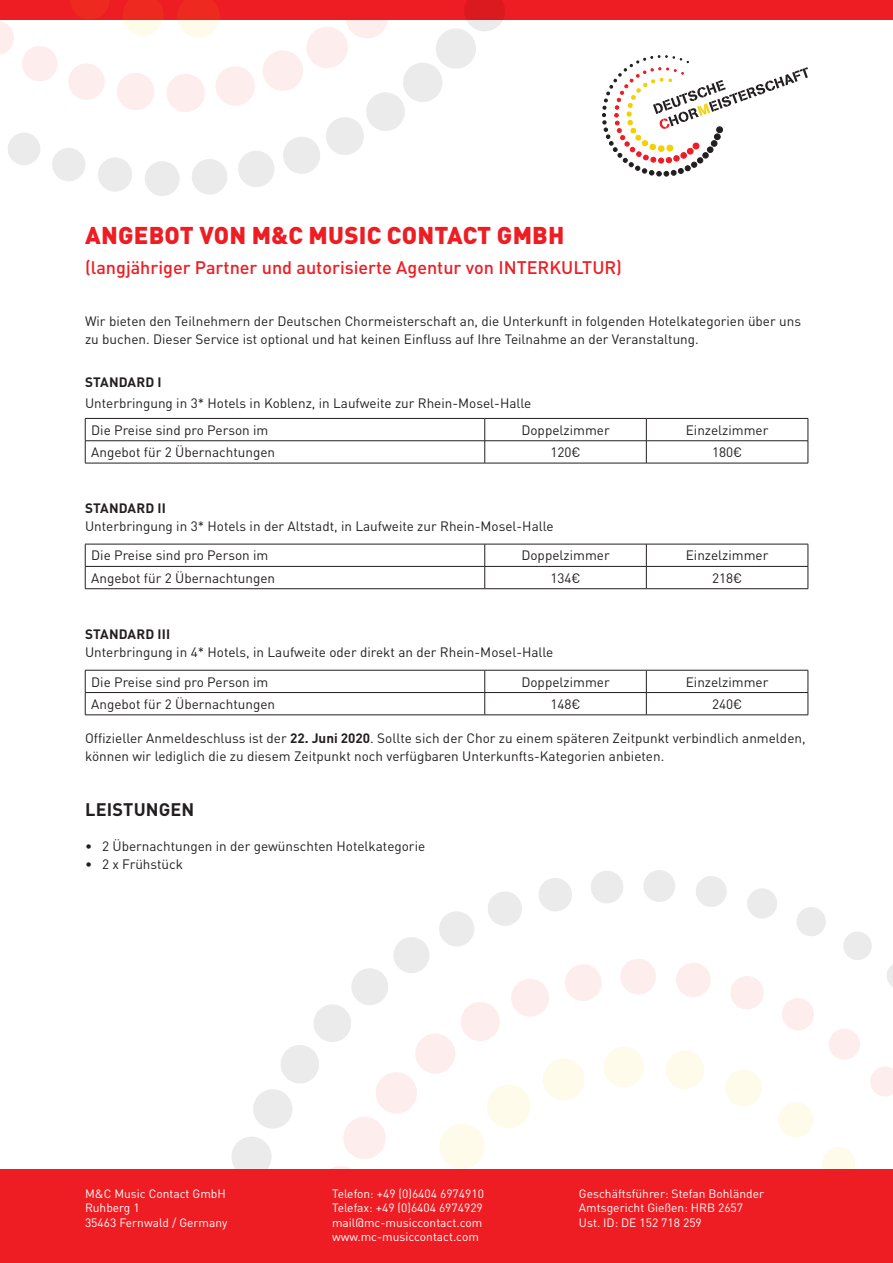
<style>
.page{position:relative;width:893px;height:1263px;background:#fff}
.page>*{position:absolute;margin:0;border:0;box-sizing:border-box;transform-origin:0 0}
.t1{font:900 24px "DIN Pro";letter-spacing:.01em;color:#ee1d23}
.t2{font:500 18px "DIN Pro";color:#ee1d23}
.t3{font:700 18px "DIN Pro";letter-spacing:.01em;color:#231f20}
.t4{font:13.5px/18px "DIN Pro";color:#231f20}
.t5{font:700 13.5px "DIN Pro";letter-spacing:.01em;color:#231f20}
.t6{font:12px/14.4px "DIN Pro";color:#fff}
.s1{font-weight:700}
</style>
<div class="page">
<svg style="left:201px;top:870px;width:692px;height:300px"></svg>
<div style="left:0;top:0;width:893px;height:19px;background:#ee1d23"></div>
<div style="left:0;top:1170px;width:893px;height:93px;background:#ee1d23"></div>
<svg style="left:85px;top:418px;width:724px;height:45px"></svg>
<hr style="left:85px;top:463px;width:400px;height:1px;background:#231f20">
<hr style="left:485px;top:463px;width:161px;height:1px;background:#231f20">
<hr style="left:646px;top:463px;width:162px;height:1px;background:#231f20">
<svg style="left:85px;top:544px;width:724px;height:45px"></svg>
<hr style="left:85px;top:588px;width:400px;height:1px;background:#231f20">
<hr style="left:485px;top:588px;width:161px;height:1px;background:#231f20">
<hr style="left:646px;top:588px;width:162px;height:1px;background:#231f20">
<svg style="left:85px;top:670px;width:724px;height:45px"></svg>
<hr style="left:85px;top:715px;width:400px;height:1px;background:#231f20">
<hr style="left:485px;top:715px;width:161px;height:1px;background:#231f20">
<hr style="left:646px;top:715px;width:162px;height:1px;background:#231f20">
<svg style="left:602px;top:55px;width:206px;height:121px"></svg>
<svg style="left:0;top:0;width:506px;height:196px"></svg>
<h1 class="t1" style="left:85px;top:219px;width:481px">ANGEBOT VON M&amp;C MUSIC CONTACT GMBH</h1>
<h2 class="t2" style="left:85px;top:255px;width:538px">(langjähriger Partner und autorisierte Agentur von INTERKULTUR)</h2>
<p class="t4" style="left:85px;top:311px;width:717px">Wir bieten den Teilnehmern der Deutschen Chormeisterschaft an, die Unterkunft in folgenden Hotelkategorien über uns zu buchen. Dieser Service ist optional und hat keinen Einfluss auf Ihre Teilnahme an der Veranstaltung.</p>
<p class="t5" style="left:85px;top:373px;width:78px">STANDARD I</p>
<p class="t4" style="left:85px;top:394px;width:448px">Unterbringung in 3* Hotels in Koblenz, in Laufweite zur Rhein-Mosel-Halle</p>
<p class="t4" style="left:91px;top:420px;width:179px">Die Preise sind pro Person im</p>
<p class="t4" style="left:521px;top:420px;width:90px">Doppelzimmer</p>
<p class="t4" style="left:686px;top:420px;width:84px">Einzelzimmer</p>
<p class="t4" style="left:91px;top:443px;width:185px">Angebot für 2 Übernachtungen</p>
<p class="t4" style="left:550px;top:443px;width:32px">120€</p>
<p class="t4" style="left:712px;top:443px;width:32px">180€</p>
<p class="t5" style="left:85px;top:499px;width:82px">STANDARD II</p>
<p class="t4" style="left:85px;top:516px;width:470px">Unterbringung in 3* Hotels in der Altstadt, in Laufweite zur Rhein-Mosel-Halle</p>
<p class="t4" style="left:91px;top:546px;width:179px">Die Preise sind pro Person im</p>
<p class="t4" style="left:521px;top:546px;width:90px">Doppelzimmer</p>
<p class="t4" style="left:686px;top:546px;width:84px">Einzelzimmer</p>
<p class="t4" style="left:91px;top:568px;width:185px">Angebot für 2 Übernachtungen</p>
<p class="t4" style="left:550px;top:568px;width:32px">134€</p>
<p class="t4" style="left:712px;top:568px;width:32px">218€</p>
<p class="t5" style="left:85px;top:625px;width:87px">STANDARD III</p>
<p class="t4" style="left:85px;top:643px;width:470px">Unterbringung in 4* Hotels, in Laufweite oder direkt an der Rhein-Mosel-Halle</p>
<p class="t4" style="left:91px;top:672px;width:179px">Die Preise sind pro Person im</p>
<p class="t4" style="left:521px;top:672px;width:90px">Doppelzimmer</p>
<p class="t4" style="left:686px;top:672px;width:84px">Einzelzimmer</p>
<p class="t4" style="left:91px;top:694px;width:185px">Angebot für 2 Übernachtungen</p>
<p class="t4" style="left:550px;top:694px;width:32px">148€</p>
<p class="t4" style="left:712px;top:694px;width:32px">240€</p>
<p class="t4" style="left:85px;top:729px;width:722px">Offizieller Anmeldeschluss ist der <span class="s1">22. Juni 2020</span>. Sollte sich der Chor zu einem späteren Zeitpunkt verbindlich anmelden, können wir lediglich die zu diesem Zeitpunkt noch verfügbaren Unterkunfts-Kategorien anbieten.</p>
<h2 class="t3" style="left:85px;top:797px;width:111px">LEISTUNGEN</h2>
<p class="t4" style="left:85px;top:837px;width:342px">• 2 Übernachtungen in der gewünschten Hotelkategorie</p>
<p class="t4" style="left:85px;top:855px;width:99px">• 2 x Frühstück</p>
<p class="t6" style="left:85px;top:1186px;width:144px">M&amp;C Music Contact GmbH<br>Ruhberg 1<br>35463 Fernwald / Germany</p>
<p class="t6" style="left:332px;top:1186px;width:153px">Telefon: +49 (0)6404 6974910<br>Telefax: +49 (0)6404 6974929 mail@mc-musiccontact.com www.mc-musiccontact.com</p>
<p class="t6" style="left:579px;top:1186px;width:187px">Geschäftsführer: Stefan Bohländer<br>Amtsgericht Gießen: HRB 2657<br>Ust. ID: DE 152 718 259</p>
</div>
